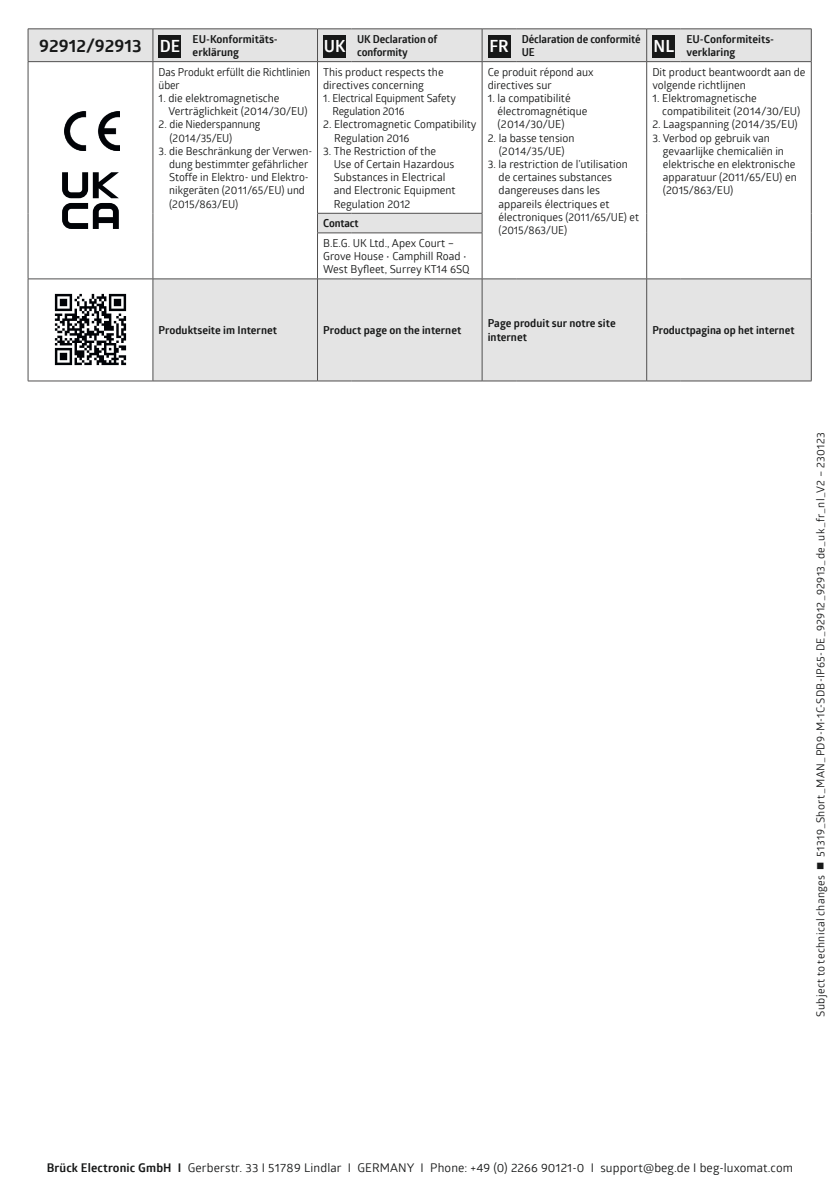
<style>
.page{position:relative;width:840px;height:1191px;background:#fff}
.page>*{position:absolute;margin:0;border:0;box-sizing:border-box;transform-origin:0 0}
.t1{font:700 18px "Glober";color:#171818}
.t2{font:700 16.8px "Glober";color:#fff}
.t3{font:12px "Glober";letter-spacing:.01em;color:#171818}
.t4{font:11px/13.2px "Glober";color:#171818}
.t5{font:700 11px/13.2px "Glober";color:#171818}
.t6{font:11px "Glober";letter-spacing:.025em;color:#171818}
.t7{font:11px/13.2px "Glober";color:#171818;scale:.96 1}
.s1{font-size:16.8px;color:#fff}
.s2{font-weight:700}
</style>
<div class="page">
<svg style="left:29px;top:29px;width:781px;height:351px"></svg>
<hr style="left:153px;top:61px;width:34px;height:1px;background:#504f4f">
<hr style="left:152px;top:62px;width:1px;height:151px;background:#504f4f">
<hr style="left:187px;top:61px;width:130px;height:1px;background:#504f4f">
<svg style="left:152px;top:213px;width:1px;height:20px"></svg>
<hr style="left:152px;top:233px;width:1px;height:46px;background:#504f4f">
<hr style="left:317px;top:61px;width:34px;height:1px;background:#504f4f">
<hr style="left:317px;top:62px;width:1px;height:151px;background:#504f4f">
<hr style="left:351px;top:61px;width:131px;height:1px;background:#504f4f">
<hr style="left:482px;top:61px;width:34px;height:1px;background:#504f4f">
<hr style="left:481px;top:62px;width:1px;height:151px;background:#504f4f">
<hr style="left:516px;top:61px;width:130px;height:1px;background:#504f4f">
<hr style="left:646px;top:61px;width:34px;height:1px;background:#504f4f">
<hr style="left:646px;top:62px;width:1px;height:151px;background:#504f4f">
<hr style="left:680px;top:61px;width:131px;height:1px;background:#504f4f">
<hr style="left:810px;top:62px;width:1px;height:151px;background:#504f4f">
<svg style="left:646px;top:213px;width:1px;height:20px"></svg>
<svg style="left:810px;top:213px;width:1px;height:20px"></svg>
<hr style="left:646px;top:233px;width:1px;height:46px;background:#504f4f">
<hr style="left:810px;top:233px;width:1px;height:46px;background:#504f4f">
<hr style="left:317px;top:213px;width:34px;height:1px;background:#504f4f">
<svg style="left:317px;top:213px;width:1px;height:19px"></svg>
<hr style="left:351px;top:213px;width:131px;height:1px;background:#504f4f">
<svg style="left:481px;top:213px;width:1px;height:19px"></svg>
<hr style="left:317px;top:232px;width:34px;height:1px;background:#504f4f">
<hr style="left:317px;top:233px;width:1px;height:46px;background:#504f4f">
<hr style="left:351px;top:232px;width:131px;height:1px;background:#504f4f">
<hr style="left:481px;top:233px;width:1px;height:46px;background:#504f4f">
<hr style="left:153px;top:278px;width:34px;height:1px;background:#504f4f">
<hr style="left:187px;top:278px;width:130px;height:1px;background:#504f4f">
<hr style="left:317px;top:278px;width:34px;height:1px;background:#504f4f">
<hr style="left:351px;top:278px;width:131px;height:1px;background:#504f4f">
<hr style="left:482px;top:278px;width:34px;height:1px;background:#504f4f">
<hr style="left:516px;top:278px;width:130px;height:1px;background:#504f4f">
<hr style="left:646px;top:278px;width:34px;height:1px;background:#504f4f">
<hr style="left:680px;top:278px;width:131px;height:1px;background:#504f4f">
<hr style="left:28px;top:28px;width:125px;height:1px;background:#504f4f">
<hr style="left:28px;top:29px;width:1px;height:32px;background:#504f4f">
<hr style="left:153px;top:28px;width:34px;height:1px;background:#504f4f">
<hr style="left:152px;top:29px;width:1px;height:32px;background:#504f4f">
<hr style="left:187px;top:28px;width:130px;height:1px;background:#504f4f">
<hr style="left:317px;top:28px;width:34px;height:1px;background:#504f4f">
<hr style="left:317px;top:29px;width:1px;height:32px;background:#504f4f">
<hr style="left:351px;top:28px;width:131px;height:1px;background:#504f4f">
<hr style="left:482px;top:28px;width:34px;height:1px;background:#504f4f">
<hr style="left:481px;top:29px;width:1px;height:32px;background:#504f4f">
<hr style="left:516px;top:28px;width:130px;height:1px;background:#504f4f">
<hr style="left:646px;top:28px;width:34px;height:1px;background:#504f4f">
<hr style="left:646px;top:29px;width:1px;height:32px;background:#504f4f">
<hr style="left:680px;top:28px;width:131px;height:1px;background:#504f4f">
<hr style="left:810px;top:29px;width:1px;height:32px;background:#504f4f">
<hr style="left:28px;top:278px;width:125px;height:1px;background:#504f4f">
<hr style="left:28px;top:279px;width:1px;height:102px;background:#504f4f">
<hr style="left:152px;top:279px;width:1px;height:102px;background:#504f4f">
<hr style="left:317px;top:279px;width:1px;height:102px;background:#504f4f">
<hr style="left:481px;top:279px;width:1px;height:102px;background:#504f4f">
<hr style="left:646px;top:279px;width:1px;height:102px;background:#504f4f">
<hr style="left:810px;top:279px;width:1px;height:102px;background:#504f4f">
<hr style="left:28px;top:380px;width:125px;height:1px;background:#504f4f">
<hr style="left:153px;top:380px;width:34px;height:1px;background:#504f4f">
<hr style="left:187px;top:380px;width:130px;height:1px;background:#504f4f">
<hr style="left:317px;top:380px;width:34px;height:1px;background:#504f4f">
<hr style="left:351px;top:380px;width:131px;height:1px;background:#504f4f">
<hr style="left:482px;top:380px;width:34px;height:1px;background:#504f4f">
<hr style="left:516px;top:380px;width:130px;height:1px;background:#504f4f">
<hr style="left:646px;top:380px;width:34px;height:1px;background:#504f4f">
<hr style="left:680px;top:380px;width:131px;height:1px;background:#504f4f">
<hr style="left:28px;top:61px;width:125px;height:1px;background:#504f4f">
<hr style="left:28px;top:62px;width:1px;height:151px;background:#504f4f">
<svg style="left:28px;top:213px;width:1px;height:20px"></svg>
<hr style="left:28px;top:233px;width:1px;height:46px;background:#504f4f">
<div style="left:158px;top:35px;width:23px;height:22px;background:#171818"></div>
<div style="left:323px;top:35px;width:23px;height:22px;background:#171818"></div>
<div style="left:487px;top:35px;width:23px;height:22px;background:#171818"></div>
<div style="left:652px;top:35px;width:22px;height:22px;background:#171818"></div>
<img style="left:64px;top:112px;width:55px;height:39px">
<svg style="left:62px;top:172px;width:57px;height:57px"></svg>
<img style="left:50px;top:290px;width:80px;height:80px">
<h1 class="t1" style="left:39px;top:33px;width:142px">92912/92913 <span class="s1">DE</span></h1>
<p class="t5" style="left:192px;top:32px;width:85px">EU-Konformitäts&shy;erklärung</p>
<h2 class="t2" style="left:323px;top:35px;width:23px">UK</h2>
<p class="t5" style="left:357px;top:32px;width:82px">UK Declaration of conformity</p>
<h2 class="t2" style="left:489px;top:35px;width:21px">FR</h2>
<p class="t5" style="left:521px;top:32px;width:120px">Déclaration de conformité<br>UE</p>
<h2 class="t2" style="left:653px;top:35px;width:22px">NL</h2>
<p class="t5" style="left:686px;top:32px;width:88px">EU-Conformiteits&shy;verklaring</p>
<p class="t4" style="left:158px;top:65px;width:153px">Das Produkt erfüllt die Richtlinien über</p>
<p class="t4" style="left:168px;top:91px;width:141px;text-indent:-10px">1. die elektromagnetische<br>Verträglichkeit (2014/30/EU)</p>
<p class="t4" style="left:169px;top:117px;width:92px;text-indent:-11px">2. die Niederspannung (2014/35/EU)</p>
<p class="t4" style="left:169px;top:144px;width:144px;text-indent:-11px">3. die Beschränkung der Verwen&shy;dung bestimmter gefährlicher<br>Stoffe in Elektro- und Elektro&shy;nikgeräten (2011/65/EU) und (2015/863/EU)</p>
<p class="t4" style="left:487px;top:65px;width:107px">Ce produit répond aux directives sur</p>
<p class="t4" style="left:497px;top:91px;width:91px;text-indent:-10px">1. la compatibilité électromagnétique (2014/30/UE)</p>
<p class="t4" style="left:487px;top:131px;width:88px;text-align:center">2. la basse tension (2014/35/UE)</p>
<p class="t4" style="left:498px;top:157px;width:142px;text-indent:-11px">3. la restriction de l’utilisation de certaines substances dangereuses dans les appareils électriques et électroniques (2011/65/UE) et (2015/863/UE)</p>
<p class="t4" style="left:323px;top:65px;width:122px">This product respects the directives concerning</p>
<p class="t7" style="left:332px;top:91px;width:130px;text-indent:-9px">1. Electrical Equipment Safety<br>Regulation 2016</p>
<p class="t4" style="left:334px;top:117px;width:144px;text-indent:-11px">2. Electromagnetic Compatibility<br>Regulation 2016</p>
<p class="t4" style="left:333px;top:144px;width:123px;text-indent:-11px">3. The Restriction of the<br>Use of Certain Hazardous<br>Substances in Electrical and Electronic Equipment<br>Regulation 2012</p>
<p class="t4" style="left:652px;top:65px;width:155px">Dit product beantwoordt aan de volgende richtlijnen</p>
<p class="t4" style="left:662px;top:91px;width:139px;text-indent:-10px">1. Elektromagnetische compatibiliteit (2014/30/EU)</p>
<p class="t4" style="left:652px;top:117px;width:147px">2. Laagspanning (2014/35/EU)</p>
<p class="t4" style="left:662px;top:131px;width:135px;text-indent:-11px">3. Verbod op gebruik van gevaarlijke chemicaliën in elektrische en elektronische apparatuur (2011/65/EU) en (2015/863/EU)</p>
<p class="t5" style="left:323px;top:216px;width:37px">Contact</p>
<p class="t4" style="left:323px;top:236px;width:148px">B.E.G. UK Ltd., Apex Court –<br>Grove House • Camphill Road •<br>West Byfleet, Surrey KT14 6SQ</p>
<p class="t5" style="left:158px;top:323px;width:120px">Produktseite im Internet</p>
<p class="t5" style="left:323px;top:323px;width:139px">Product page on the internet</p>
<p class="t5" style="left:487px;top:317px;width:129px">Page produit sur notre site internet</p>
<p class="t5" style="left:652px;top:323px;width:143px">Productpagina op het internet</p>
<p class="t6" style="left:812px;top:1016px;width:586px;rotate:-90deg">Subject to technical changes ■ 51319_Short_MAN_PD9-M-1C-SDB-IP65-DE_92912_92913_de_uk_fr_nl_V2 – 230123</p>
<p class="t3" style="left:47px;top:1159px;width:747px"><span class="s2">Brück Electronic GmbH I</span> Gerberstr. 33 I 51789 Lindlar I GERMANY I Phone: +49 (0) 2266 90121-0 I support@beg.de I beg-luxomat.com</p>
</div>
